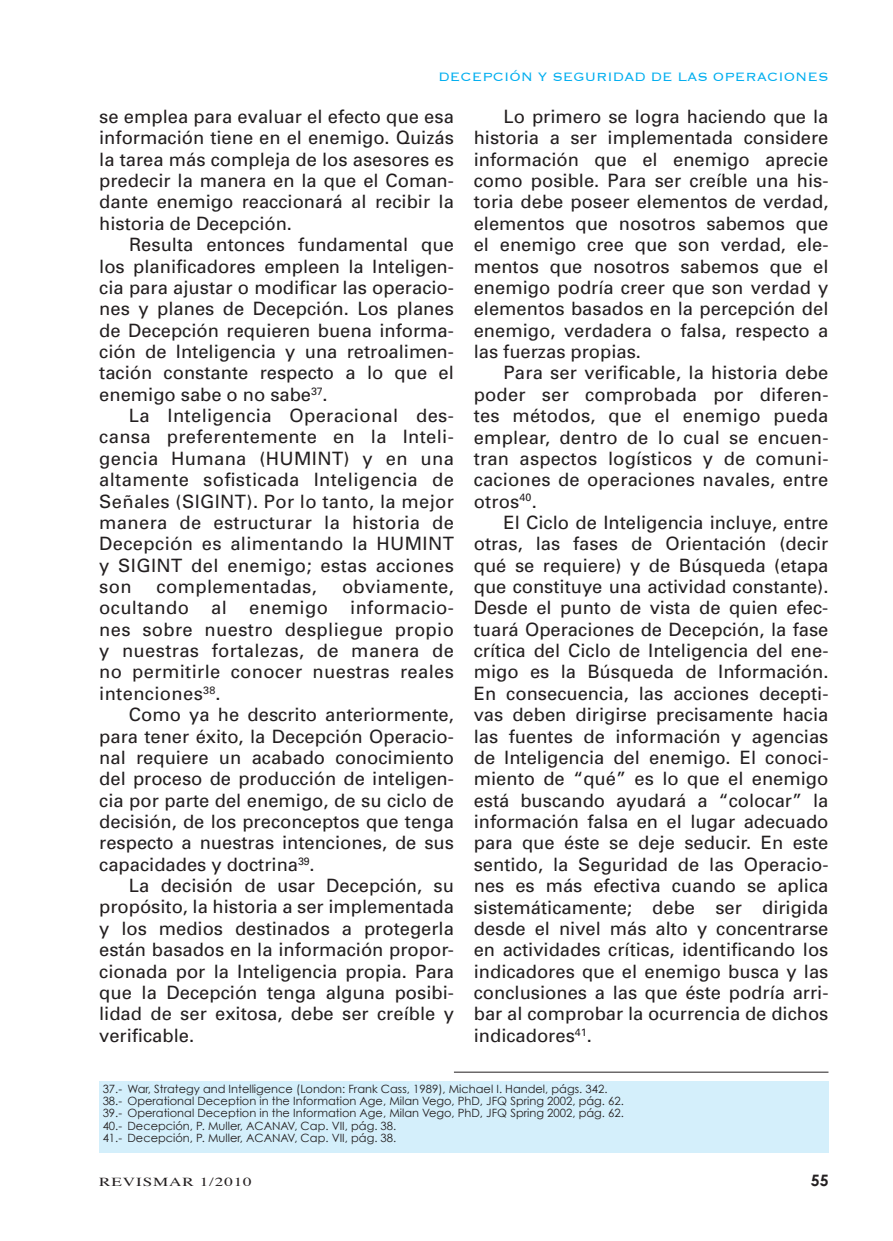
<style>
.page{position:relative;width:893px;height:1241px;background:#fff}
.page>*{position:absolute;margin:0;border:0;box-sizing:border-box;transform-origin:0 0}
.t1{font:18.38px/21.3px "Univers";color:#231f20;text-align:justify}
.t2{font:18.38px "Univers";letter-spacing:.02em;color:#231f20}
.t3{font:300 15.75px "Copperplate";color:#00aeef}
.t4{font:700 15.75px "Century Gothic";color:#231f20}
.t5{font:12.25px "Times";letter-spacing:.05em;color:#231f20;scale:1.4 1}
.t6{font:11.38px/12.2px "Century Gothic";color:#231f20}
</style>
<div class="page">
<hr style="left:454px;top:1071px;width:374px;height:1px;background:#231f20">
<div style="left:99px;top:1080px;width:729px;height:71px;background:#d4effb"></div>
<p class="t3" style="left:439px;top:67px;width:391px">DECEPCIÓN Y SEGURIDAD DE LAS OPERACIONES</p>
<p class="t1" style="left:99px;top:106px;width:356px">se emplea para evaluar el efecto que esa información tiene en el enemigo. Quizás la tarea más compleja de los asesores es predecir la manera en la que el Coman&shy;dante enemigo reaccionará al recibir la historia de Decepción.</p>
<p class="t1" style="left:99px;top:234px;width:356px;text-indent:30px">Resulta entonces fundamental que los planificadores empleen la Inteligen&shy;cia para ajustar o modificar las operacio&shy;nes y planes de Decepción. Los planes de Decepción requieren buena informa&shy;ción de Inteligencia y una retroalimen&shy;tación constante respecto a lo que el enemigo sabe o no sabe<sup>37</sup>.</p>
<p class="t1" style="left:99px;top:405px;width:356px;text-indent:30px">La Inteligencia Operacional des&shy;cansa preferentemente en la Inteli&shy;gencia Humana (HUMINT) y en una altamente sofisticada Inteligencia de Señales (SIGINT). Por lo tanto, la mejor manera de estructurar la historia de Decepción es alimentando la HUMINT y SIGINT del enemigo; estas acciones son</p>
<p class="t1" style="left:474px;top:106px;width:356px;text-indent:30px">Lo primero se logra haciendo que la historia a ser implementada considere información que el enemigo aprecie como posible. Para ser creíble una his&shy;toria debe poseer elementos de verdad, elementos que nosotros sabemos que el enemigo cree que son verdad, ele&shy;mentos que nosotros sabemos que el enemigo podría creer que son verdad y elementos basados en la percepción del enemigo, verdadera o falsa, respecto a las fuerzas propias.</p>
<p class="t1" style="left:474px;top:362px;width:356px;text-indent:30px">Para ser verificable, la historia debe poder ser comprobada por diferen&shy;tes métodos, que el enemigo pueda emplear, dentro de lo cual se encuen&shy;tran aspectos logísticos y de comuni&shy;caciones de operaciones navales, entre otros<sup>40</sup>.</p>
<p class="t1" style="left:474px;top:512px;width:356px;text-indent:30px">El Ciclo de Inteligencia incluye, entre otras, las fases de Orientación (decir qué se requiere) y de Búsqueda (etapa que constituye una actividad constante).<br>Desde el punto de vista de quien efec&shy;tuará Operaciones de Decepción, la fase crítica del Ciclo de Inteligencia del ene&shy;migo es la Búsqueda de Información.<br>En consecuencia, las acciones decepti&shy;vas deben dirigirse precisamente hacia las fuentes de información y agencias de Inteligencia del enemigo. El conoci&shy;miento de “qué” es lo que el enemigo está buscando ayudará a “colocar” la información falsa en el lugar adecuado para que éste se deje seducir. En este sentido, la Seguridad de las Operacio&shy;nes es más efectiva cuando se aplica sistemáticamente; debe ser dirigida desde el nivel más alto y concentrarse en actividades críticas, identificando los indicadores que el enemigo busca y las conclusiones a las que éste podría arri&shy;bar al comprobar la ocurrencia de dichos indicadores<sup>41</sup>.</p>
<p class="t1" style="left:99px;top:576px;width:356px;text-indent:243px">obviamente, ocultando al enemigo informacio&shy;nes sobre nuestro despliegue propio y nuestras fortalezas, de manera de no permitirle conocer nuestras reales intenciones<sup>38</sup>.</p>
<p class="t1" style="left:99px;top:704px;width:356px;text-indent:30px">Como ya he descrito anteriormente, para tener éxito, la Decepción Operacio&shy;nal requiere un acabado conocimiento del proceso de producción de inteligen&shy;cia por parte del enemigo, de su ciclo de decisión, de los preconceptos que tenga respecto a nuestras intenciones, de sus capacidades y doctrina<sup>39</sup>.</p>
<p class="t1" style="left:99px;top:875px;width:356px;text-indent:30px">La decisión de usar Decepción, su propósito, la historia a ser implementada y los medios destinados a protegerla están basados en la información propor&shy;cionada por la Inteligencia propia. Para que la Decepción tenga alguna posibi&shy;lidad de ser exitosa, debe ser creíble y verificable.</p>
<p class="t2" style="left:157px;top:575px;width:162px">complementadas,</p>
<p class="t6" style="left:103px;top:1082px;width:523px">37.- War, Strategy and Intelligence (London: Frank Cass, 1989), Michael I. Handel, págs. 342.<br>38.- Operational Deception in the Information Age, Milan Vego, PhD, JFQ Spring 2002, pág. 62.<br>39.- Operational Deception in the Information Age, Milan Vego, PhD, JFQ Spring 2002, pág. 62.<br>40.- Decepción, P. Muller, ACANAV, Cap. VII, pág. 38.<br>41.- Decepción, P. Muller, ACANAV, Cap. VII, pág. 38.</p>
<p class="t5" style="left:99px;top:1174px;width:110px">REVISMAR 1/2010</p>
<p class="t4" style="left:811px;top:1170px;width:19px">55</p>
</div>
